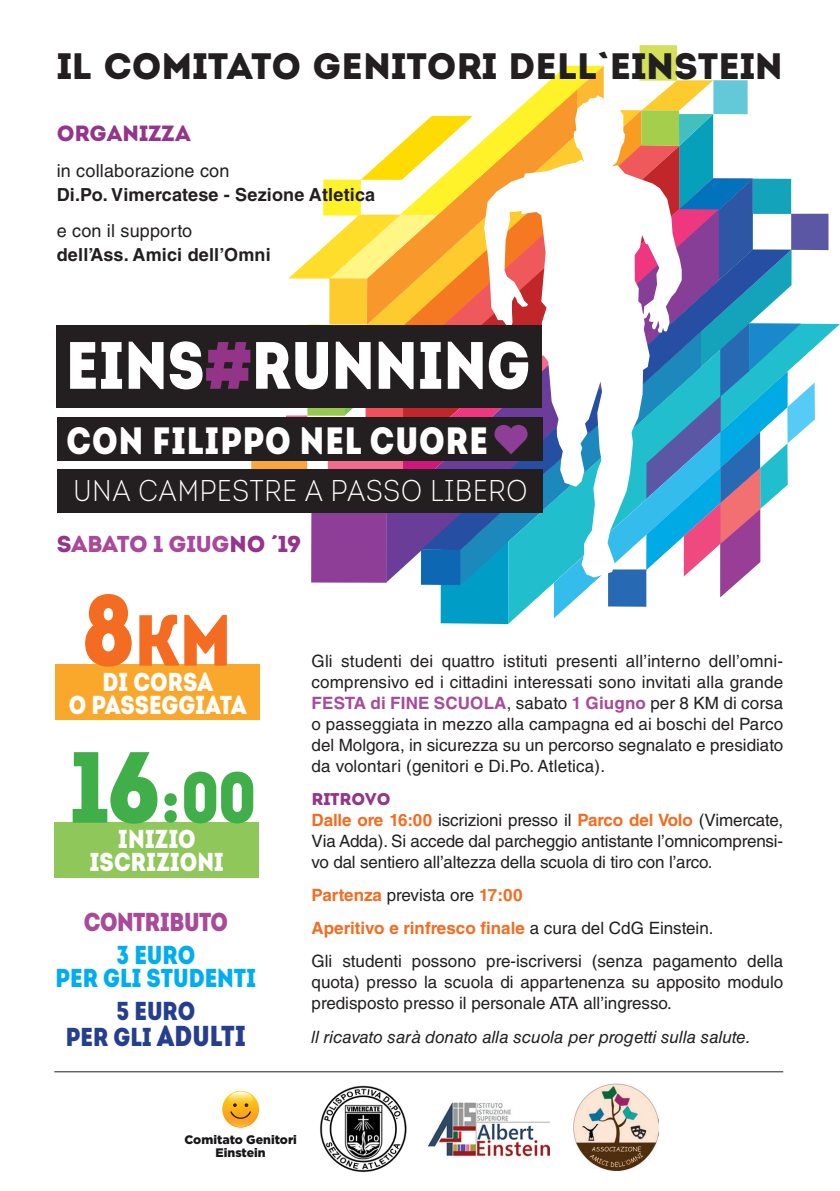
<style>
.page{position:relative;width:840px;height:1191px;background:#fff}
.page>*{position:absolute;margin:0;border:0;box-sizing:border-box;transform-origin:0 0}
.t1{font:100.8px "Intro Cond Black Free";color:#40ae49}
.t2{font:72px "Intro Cond Black Free";color:#f36c21}
.t3{font:66.8px "Intro Cond Black Free";color:#fff}
.t4{font:38px "Intro Cond Black Free";letter-spacing:.025em;color:#fff}
.t5{font:36.8px "Intro";letter-spacing:-.01em;color:#231f20}
.t6{font:30px "Intro Cond Light Free";letter-spacing:.03em;color:#fff}
.t7{font:26px "Intro Cond Black Free";color:#fff}
.t8{font:26px "Intro Cond Black Free";color:#00aeef}
.t9{font:26px "Intro Cond Black Free";color:#253f8e}
.t10{font:26px "Intro Cond Black Free";letter-spacing:-.02em;color:#a8499a}
.t11{font:23px "Intro";letter-spacing:-.02em;color:#a8499a}
.t12{font:22px "Intro";letter-spacing:-.01em;color:#94348b}
.t13{font:700 18px "Helvetica LT Std";letter-spacing:.01em;color:#231f20}
.t14{font:18px "Helvetica LT Std";letter-spacing:.01em;color:#231f20}
.t15{font:17px/21px "Helvetica LT Std";color:#231f20;text-align:justify}
.t16{font:700 17px "Helvetica LT Std";color:#f36c21}
.t17{font:italic 17px "Helvetica LT Std";color:#231f20}
.t18{font:17px "Intro";letter-spacing:-.01em;color:#94348b}
.t19{font:900 12.4px/12.8px "Gotham";color:#1a171b;text-align:center}
.s1{font-family:"Gotham";font-weight:900;color:#933488}
.s2{color:#94348b}
.s3{font-size:100.8px}
.s4{font-size:72px}
.s5{font-size:28.8px}
.s6{font-weight:700;color:#a8499a}
.s7{font-weight:700;color:#f36c21}
.s8{font-weight:400;color:#231f20}
</style>
<div class="page">
<div style="left:251px;top:460px;width:56px;height:52px;background:#faa63f"></div>
<div style="left:286px;top:415px;width:21px;height:23px;background:#f17097"></div>
<div style="left:639px;top:45px;width:37px;height:36px;background:#d4e05a"></div>
<div style="left:790px;top:214px;width:38px;height:36px;background:#5b57a5"></div>
<div style="left:57px;top:326px;width:484px;height:82px;background:#231f20"></div>
<div style="left:58px;top:417px;width:484px;height:43px;background:#231f20"></div>
<svg style="left:288px;top:66px;width:526px;height:558px"></svg>
<img style="left:573px;top:1083px;width:85px;height:87px">
<img style="left:320px;top:1085px;width:87px;height:88px">
<svg style="left:222px;top:1090px;width:37px;height:37px"></svg>
<svg style="left:227px;top:1091px;width:27px;height:36px"></svg>
<img style="left:428px;top:1102px;width:121px;height:55px">
<hr style="left:54px;top:1071px;width:728px;height:1px;background:#231f20">
<div style="left:55px;top:664px;width:204px;height:56px;background:#faa82c"></div>
<div style="left:55px;top:821px;width:204px;height:56px;background:#8fc75a"></div>
<svg style="left:164px;top:793px;width:13px;height:29px"></svg>
<div style="left:58px;top:469px;width:484px;height:44px;background:#231f20"></div>
<p class="t5" style="left:57px;top:44px;width:727px">IL COMITATO GENITORI DELL`EINSTEIN</p>
<p class="t12" style="left:57px;top:120px;width:135px">ORGANIZZA</p>
<p class="t14" style="left:57px;top:160px;width:174px">in collaborazione con</p>
<p class="t13" style="left:57px;top:184px;width:320px">Di.Po. Vimercatese - Sezione Atletica</p>
<p class="t14" style="left:57px;top:220px;width:137px">e con il supporto</p>
<p class="t13" style="left:57px;top:244px;width:215px">dell’Ass. Amici dell’Omni</p>
<p class="t3" style="left:66px;top:320px;width:465px">EINS<span class="s1">#</span>RUNNING</p>
<p class="t4" style="left:67px;top:415px;width:422px">CON FILIPPO NEL CUORE</p>
<p class="t6" style="left:73px;top:472px;width:455px">UNA CAMPESTRE A PASSO LIBERO</p>
<p class="t11" style="left:57px;top:530px;width:246px"><span class="s2">S</span>ABATO 1 GIUG<span class="s2">NO ´19</span></p>
<p class="t2" style="left:82px;top:591px;width:151px"><span class="s3">8</span>km</p>
<p class="t7" style="left:102px;top:664px;width:112px">DI CORSA</p>
<p class="t7" style="left:69px;top:687px;width:179px">O PASSEGGIATA</p>
<p class="t1" style="left:69px;top:719px;width:189px">16 <span class="s4">00</span></p>
<p class="t7" style="left:118px;top:821px;width:79px">INIZIO</p>
<p class="t7" style="left:89px;top:844px;width:136px">ISCRIZIONI</p>
<p class="t10" style="left:84px;top:904px;width:146px">CONTRIBUTO</p>
<p class="t8" style="left:117px;top:937px;width:80px">3 EURO</p>
<p class="t8" style="left:56px;top:960px;width:202px">PER GLI STUDENTI</p>
<p class="t9" style="left:116px;top:993px;width:80px">5 EURO</p>
<p class="t9" style="left:66px;top:1019px;width:181px">PER GLI <span class="s5">ADULTI</span></p>
<p class="t15" style="left:311px;top:651px;width:473px">Gli studenti dei quattro istituti presenti all’interno dell’omni&shy;comprensivo ed i cittadini interessati sono invitati alla grande <span class="s6">FESTA di FINE SCUOLA</span>, sabato <span class="s6">1 Giugno</span> per 8 KM di corsa o passeggiata in mezzo alla campagna ed ai boschi del Parco del Molgora, in sicurezza su un percorso segnalato e presidiato da volontari (genitori e Di.Po. Atletica).</p>
<p class="t18" style="left:311px;top:789px;width:80px">RITROVO</p>
<p class="t15" style="left:311px;top:810px;width:473px"><span class="s7">Dalle ore 16:00</span> iscrizioni presso il <span class="s7">Parco del Volo</span> (Vimercate, Via Adda). Si accede dal parcheggio antistante l’omnicomprensi&shy;vo dal sentiero all’altezza della scuola di tiro con l’arco.</p>
<p class="t16" style="left:311px;top:885px;width:212px">Partenza <span class="s8">prevista ore</span> 17:00</p>
<p class="t16" style="left:311px;top:918px;width:403px">Aperitivo e rinfresco finale <span class="s8">a cura del CdG Einstein.</span></p>
<p class="t15" style="left:311px;top:951px;width:473px">Gli studenti possono pre-iscriversi (senza pagamento della quota) presso la scuola di appartenenza su apposito modulo predisposto presso il personale ATA all’ingresso.</p>
<p class="t17" style="left:311px;top:1026px;width:440px">ll ricavato sarà donato alla scuola per progetti sulla salute.</p>
<p class="t19" style="left:184px;top:1133px;width:114px">Comitato Genitori<br>Einstein</p>
</div>
